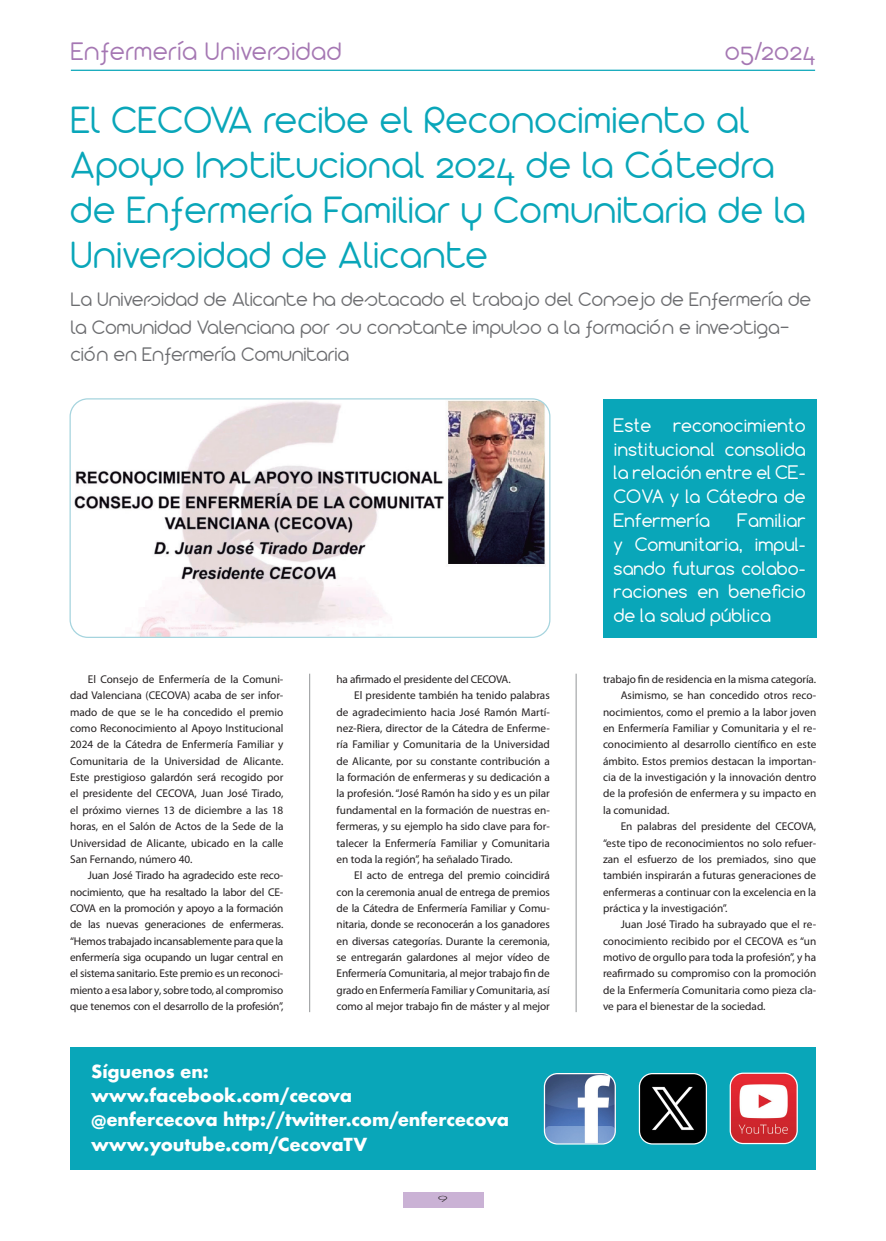
<style>
.page{position:relative;width:886px;height:1241px;background:#fff}
.page>*{position:absolute;margin:0;border:0;box-sizing:border-box;transform-origin:0 0}
.t1{font:300 41.25px/45px "Arista 2.0 Alternate";letter-spacing:.03em;color:#09a6b9}
.t2{font:300 27.5px "Arista 2.0 Alternate";letter-spacing:.04em;color:#a577b3}
.t3{font:300 21.25px/27.5px "Arista 2.0 Alternate";letter-spacing:.02em;color:#6c6d70}
.t4{font:17.5px/23.8px "Comfortaa";color:#fff;text-align:justify}
.t5{font:700 17.5px "Futura";letter-spacing:-.01em;color:#fff}
.t6{font:11.25px/16.4px "Myriad Pro";color:#231f20;text-align:justify}
.t7{font:300 8.12px "Futura";color:#231f20;scale:2 1}
</style>
<div class="page">
<hr style="left:71px;top:70px;width:744px;height:1px;background:#09a6b9">
<div style="left:403px;top:1192px;width:80px;height:15px;background:#cab2d5"></div>
<img style="left:70px;top:399px;width:480px;height:238px">
<div style="left:70px;top:398px;width:480px;height:240px;border:1px solid #a5d4de;border-radius:18px"></div>
<hr style="left:309px;top:673px;width:1px;height:338px;background:#939598">
<div style="left:70px;top:1047px;width:745px;height:122px;background:#09a6b9"></div>
<img style="left:544px;top:1074px;width:71px;height:69px">
<div style="left:544px;top:1072px;width:72px;height:72px;border:1px solid #fff;border-radius:13px"></div>
<img style="left:639px;top:1074px;width:67px;height:69px">
<div style="left:639px;top:1072px;width:68px;height:72px;border:1px solid #fff;border-radius:13px"></div>
<img style="left:730px;top:1074px;width:67px;height:69px">
<div style="left:730px;top:1072px;width:68px;height:71px;border:1px solid #fff;border-radius:13px"></div>
<div style="left:603px;top:399px;width:213px;height:238px;background:#09a6b9"></div>
<hr style="left:576px;top:673px;width:1px;height:338px;background:#939598">
<p class="t2" style="left:71px;top:35px;width:272px">Enfermería Universidad</p>
<p class="t2" style="left:725px;top:35px;width:91px">05/2024</p>
<p class="t1" style="left:71px;top:97px;width:705px">El CECOVA recibe el Reconocimiento al<br>Apoyo Institucional 2024 de la Cátedra</p>
<p class="t1" style="left:71px;top:187px;width:736px">de Enfermería Familiar y Comunitaria de la</p>
<p class="t1" style="left:71px;top:232px;width:418px">Universidad de Alicante</p>
<p class="t3" style="left:71px;top:285px;width:742px">La Universidad de Alicante ha destacado el trabajo del Consejo de Enfermería de la Comunidad Valenciana por su constante impulso a la formación e investiga&shy;ción en Enfermería Comunitaria</p>
<p class="t6" style="left:70px;top:671px;width:215px;text-indent:18px">El Consejo de Enfermería de la Comuni&shy;dad Valenciana (CECOVA) acaba de ser infor&shy;mado de que se le ha concedido el premio como Reconocimiento al Apoyo Institucional 2024 de la Cátedra de Enfermería Familiar y Comunitaria de la Universidad de Alicante.<br>Este prestigioso galardón será recogido por el presidente del CECOVA, Juan José Tirado, el próximo viernes 13 de diciembre a las 18 horas, en el Salón de Actos de la Sede de la Universidad de Alicante, ubicado en la calle San Fernando, número 40.</p>
<p class="t6" style="left:70px;top:867px;width:215px;text-indent:18px">Juan José Tirado ha agradecido este reco&shy;nocimiento, que ha resaltado la labor del CE-COVA en la promoción y apoyo a la formación de las nuevas generaciones de enfermeras. “Hemos trabajado incansablemente para que la enfermería siga ocupando un lugar central en el sistema sanitario. Este premio es un reconoci&shy;miento a esa labor y, sobre todo, al compromiso que tenemos con el desarrollo de la profesión”,</p>
<p class="t6" style="left:337px;top:671px;width:176px">ha afirmado el presidente del CECOVA.</p>
<p class="t6" style="left:337px;top:687px;width:215px;text-indent:18px">El presidente también ha tenido palabras de agradecimiento hacia José Ramón Martí&shy;nez-Riera, director de la Cátedra de Enferme&shy;ría Familiar y Comunitaria de la Universidad de Alicante, por su constante contribución a la formación de enfermeras y su dedicación a la profesión. “José Ramón ha sido y es un pilar fundamental en la formación de nuestras en&shy;fermeras, y su ejemplo ha sido clave para for&shy;talecer la Enfermería Familiar y Comunitaria en toda la región”, ha señalado Tirado.</p>
<p class="t6" style="left:337px;top:867px;width:215px;text-indent:18px">El acto de entrega del premio coincidirá con la ceremonia anual de entrega de premios de la Cátedra de Enfermería Familiar y Comu&shy;nitaria, donde se reconocerán a los ganadores en diversas categorías. Durante la ceremonia, se entregarán galardones al mejor vídeo de Enfermería Comunitaria, al mejor trabajo fin de grado en Enfermería Familiar y Comunitaria, así como al mejor trabajo fin de máster y al mejor</p>
<p class="t5" style="left:91px;top:1058px;width:119px">Síguenos en:</p>
<p class="t5" style="left:91px;top:1082px;width:262px">www.facebook.com/cecova</p>
<p class="t5" style="left:91px;top:1106px;width:419px">@enfercecova http://twitter.com/enfercecova</p>
<p class="t5" style="left:91px;top:1131px;width:278px">www.youtube.com/CecovaTV</p>
<p class="t7" style="left:438px;top:1193px;width:7px">9</p>
<p class="t4" style="left:614px;top:413px;width:193px">Este reconocimiento institucional consolida la relación entre el CE-COVA y la Cátedra de Enfermería</p>
<p class="t4" style="left:614px;top:508px;width:193px;text-indent:124px">Familiar y Comunitaria, impul&shy;sando futuras colabo&shy;raciones en beneficio de la salud pública</p>
<p class="t6" style="left:603px;top:671px;width:215px">trabajo fin de residencia en la misma categoría.</p>
<p class="t6" style="left:603px;top:687px;width:215px;text-indent:18px">Asimismo, se han concedido otros reco&shy;nocimientos, como el premio a la labor joven en Enfermería Familiar y Comunitaria y el re&shy;conocimiento al desarrollo científico en este ámbito. Estos premios destacan la importan&shy;cia de la investigación y la innovación dentro de la profesión de enfermera y su impacto en la comunidad.</p>
<p class="t6" style="left:603px;top:818px;width:215px;text-indent:18px">En palabras del presidente del CECOVA, “este tipo de reconocimientos no solo refuer&shy;zan el esfuerzo de los premiados, sino que también inspirarán a futuras generaciones de enfermeras a continuar con la excelencia en la práctica y la investigación”.</p>
<p class="t6" style="left:603px;top:916px;width:215px;text-indent:18px">Juan José Tirado ha subrayado que el re&shy;conocimiento recibido por el CECOVA es “un motivo de orgullo para toda la profesión”, y ha reafirmado su compromiso con la promoción de la Enfermería Comunitaria como pieza cla&shy;ve para el bienestar de la sociedad.</p>
</div>
